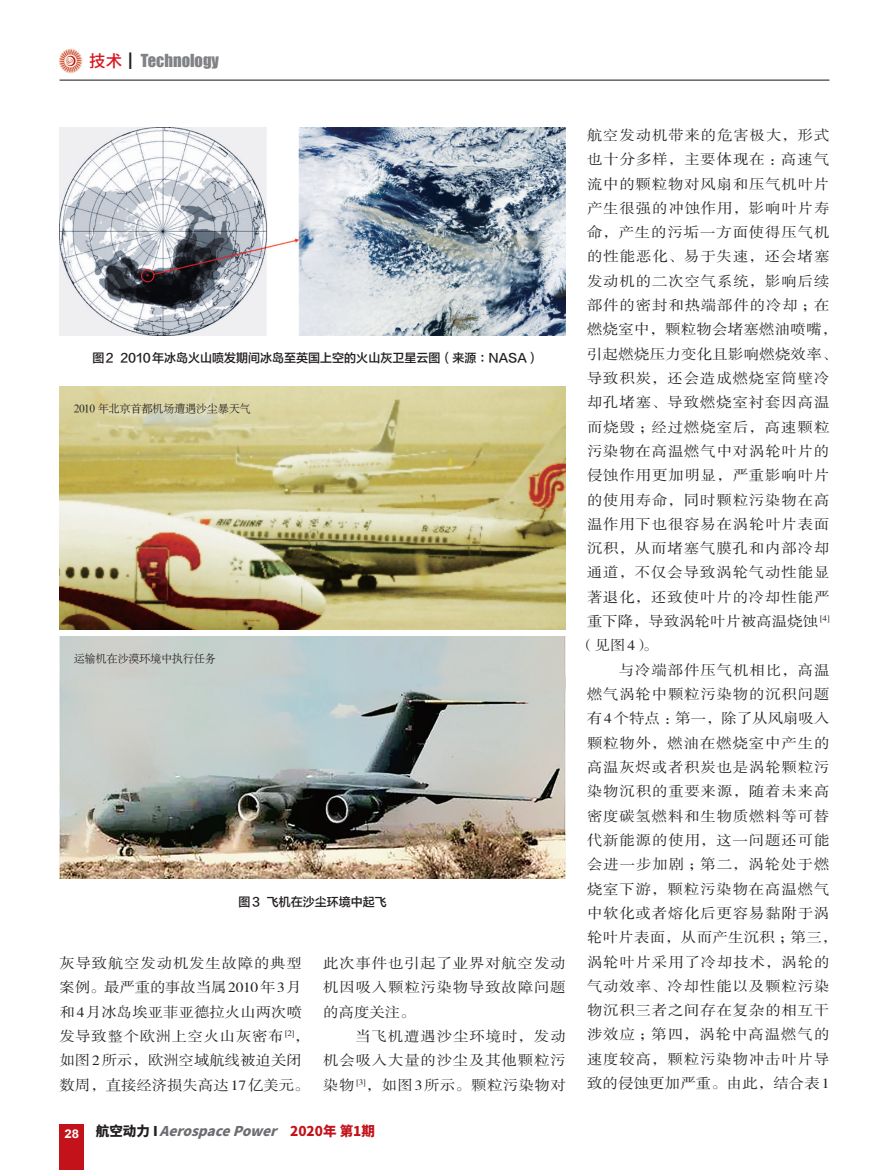
<style>
.page{position:relative;width:872px;height:1170px;background:#fff}
.page>*{position:absolute;margin:0;border:0;box-sizing:border-box;transform-origin:0 0}
.t1{font:16.5px "Impact";color:#808285}
.t2{font:14.25px/24.3px "FZSSJW GB1 0";letter-spacing:.055em;color:#231f20;text-align:justify;scale:1.08 1}
.t3{font:14.25px/24.3px "FZSSJW GB1 0";color:#231f20;scale:1.08 1}
.t4{font:14.25px "FZSSJW GB1 0";letter-spacing:.02em;color:#231f20;scale:1.08 1}
.t5{font:14.25px "FZSSJW GB1 0";letter-spacing:.01em;color:#231f20;scale:1.08 1}
.t6{font:italic 800 13.5px "Source Han Sans CN";color:#6c6d70}
.t7{font:12px "FZLTZHJW GB1 0";color:#231f20}
.t8{font:11.25px "H Ya 6 gj";letter-spacing:-.03em;color:#231f20}
.s1{font-family:"Source Han Sans CN";font-weight:500;color:#d7171f}
.s2{font-family:"Source Han Sans CN";font-weight:500;color:#231f20}
.s3{font-style:normal;color:#231f20}
.s4{font-style:normal;color:#c4121a}
</style>
<div class="page">
<div style="left:60px;top:1124px;width:24px;height:45px;background:#c4121a"></div>
<hr style="left:60px;top:80px;width:769px;height:1px;background:#231f20">
<img style="left:58px;top:49px;width:24px;height:24px">
<img style="left:60px;top:636px;width:506px;height:242px">
<img style="left:60px;top:387px;width:506px;height:242px">
<img style="left:60px;top:128px;width:506px;height:207px">
<p class="t1" style="left:89px;top:48px;width:131px"><span class="s1">技术</span><span class="s2">┃</span>Technology</p>
<p class="t7" style="left:92px;top:351px;width:448px">图2 2010年冰岛火山喷发期间冰岛至英国上空的火山灰卫星云图（来源：NASA）</p>
<p class="t8" style="left:74px;top:402px;width:179px">2010 年北京首都机场遭遇沙尘暴天气</p>
<p class="t8" style="left:74px;top:652px;width:144px">运输机在沙漠环境中执行任务</p>
<p class="t7" style="left:238px;top:895px;width:150px">图3 飞机在沙尘环境中起飞</p>
<p class="t3" style="left:60px;top:951px;width:233px">灰导致航空发动机发生故障的典型案例。最严重的事故当属2010年3月和4月冰岛埃亚菲亚德拉火山两次喷发导致整个欧洲上空火山灰密布<sup>[2]</sup>，如图 2 所示，欧洲空域航线被迫关闭数周，直接经济损失高达 17 亿美元。</p>
<p class="t2" style="left:323px;top:951px;width:226px">此次事件也引起了业界对航空发动机因吸入颗粒污染物导致故障问题的高度关注。</p>
<p class="t2" style="left:323px;top:1024px;width:226px;text-indent:32px">当飞机遭遇沙尘环境时，发动机会吸入大量的沙尘及其他颗粒污染物 <sup>[3]</sup>，如图3所示。颗粒污染物对</p>
<p class="t6" style="left:65px;top:1123px;width:312px"><sub>2</sub> <sub>8</sub> <span class="s3">航空动力 I</span> AerospacePower <span class="s4">2 0 2 0 年 第 1 期</span></p>
<p class="t2" style="left:587px;top:124px;width:226px">航空发动机带来的危害极大，形式</p>
<p class="t2" style="left:587px;top:148px;width:226px">也十分多样，主要体现在：高速气</p>
<p class="t2" style="left:587px;top:172px;width:226px">流中的颗粒物对风扇和压气机叶片</p>
<p class="t2" style="left:587px;top:196px;width:226px">产生很强的冲蚀作用，影响叶片寿</p>
<p class="t2" style="left:587px;top:221px;width:226px">命，产生的污垢一方面使得压气机</p>
<p class="t2" style="left:587px;top:245px;width:226px">的性能恶化、易于失速，还会堵塞</p>
<p class="t2" style="left:587px;top:269px;width:226px">发动机的二次空气系统，影响后续</p>
<p class="t2" style="left:587px;top:294px;width:226px">部件的密封和热端部件的冷却；在</p>
<p class="t4" style="left:587px;top:322px;width:233px">燃烧室中，颗粒物会堵塞燃油喷嘴，</p>
<p class="t4" style="left:587px;top:346px;width:233px">引起燃烧压力变化且影响燃烧效率、</p>
<p class="t2" style="left:587px;top:366px;width:226px">导致积炭，还会造成燃烧室筒壁冷</p>
<p class="t2" style="left:587px;top:391px;width:226px">却孔堵塞、导致燃烧室衬套因高温</p>
<p class="t2" style="left:587px;top:415px;width:226px">而烧毁；经过燃烧室后，高速颗粒</p>
<p class="t2" style="left:587px;top:439px;width:226px">污染物在高温燃气中对涡轮叶片的</p>
<p class="t2" style="left:587px;top:464px;width:226px">侵蚀作用更加明显，严重影响叶片</p>
<p class="t2" style="left:587px;top:488px;width:226px">的使用寿命，同时颗粒污染物在高</p>
<p class="t2" style="left:587px;top:512px;width:226px">温作用下也很容易在涡轮叶片表面</p>
<p class="t2" style="left:587px;top:537px;width:226px">沉积，从而堵塞气膜孔和内部冷却</p>
<p class="t2" style="left:587px;top:561px;width:226px">通道，不仅会导致涡轮气动性能显</p>
<p class="t2" style="left:587px;top:585px;width:226px">著退化，还致使叶片的冷却性能严</p>
<p class="t3" style="left:587px;top:609px;width:226px">重下降，导致涡轮叶片被高温烧蚀 <sup>[4]</sup></p>
<p class="t2" style="left:579px;top:634px;width:74px">（见图 4）。</p>
<p class="t2" style="left:619px;top:658px;width:196px">与冷端部件压气机相比，高温</p>
<p class="t2" style="left:587px;top:682px;width:226px">燃气涡轮中颗粒污染物的沉积问题</p>
<p class="t3" style="left:587px;top:707px;width:226px">有 4 个特点：第一，除了从风扇吸入</p>
<p class="t2" style="left:587px;top:731px;width:226px">颗粒物外，燃油在燃烧室中产生的</p>
<p class="t2" style="left:587px;top:755px;width:226px">高温灰烬或者积炭也是涡轮颗粒污</p>
<p class="t2" style="left:587px;top:780px;width:226px">染物沉积的重要来源，随着未来高</p>
<p class="t2" style="left:587px;top:804px;width:226px">密度碳氢燃料和生物质燃料等可替</p>
<p class="t2" style="left:587px;top:828px;width:226px">代新能源的使用，这一问题还可能</p>
<p class="t2" style="left:587px;top:853px;width:226px">会进一步加剧；第二，涡轮处于燃</p>
<p class="t2" style="left:587px;top:877px;width:226px">烧室下游，颗粒污染物在高温燃气</p>
<p class="t2" style="left:587px;top:901px;width:226px">中软化或者熔化后更容易黏附于涡</p>
<p class="t4" style="left:587px;top:929px;width:233px">轮叶片表面，从而产生沉积；第三，</p>
<p class="t2" style="left:587px;top:950px;width:226px">涡轮叶片采用了冷却技术，涡轮的</p>
<p class="t2" style="left:587px;top:974px;width:226px">气动效率、冷却性能以及颗粒污染</p>
<p class="t2" style="left:587px;top:998px;width:226px">物沉积三者之间存在复杂的相互干</p>
<p class="t2" style="left:587px;top:1023px;width:226px">涉效应；第四，涡轮中高温燃气的</p>
<p class="t2" style="left:587px;top:1047px;width:226px">速度较高，颗粒污染物冲击叶片导</p>
<p class="t5" style="left:587px;top:1075px;width:226px">致的侵蚀更加严重。由此，结合表 1</p>
</div>
